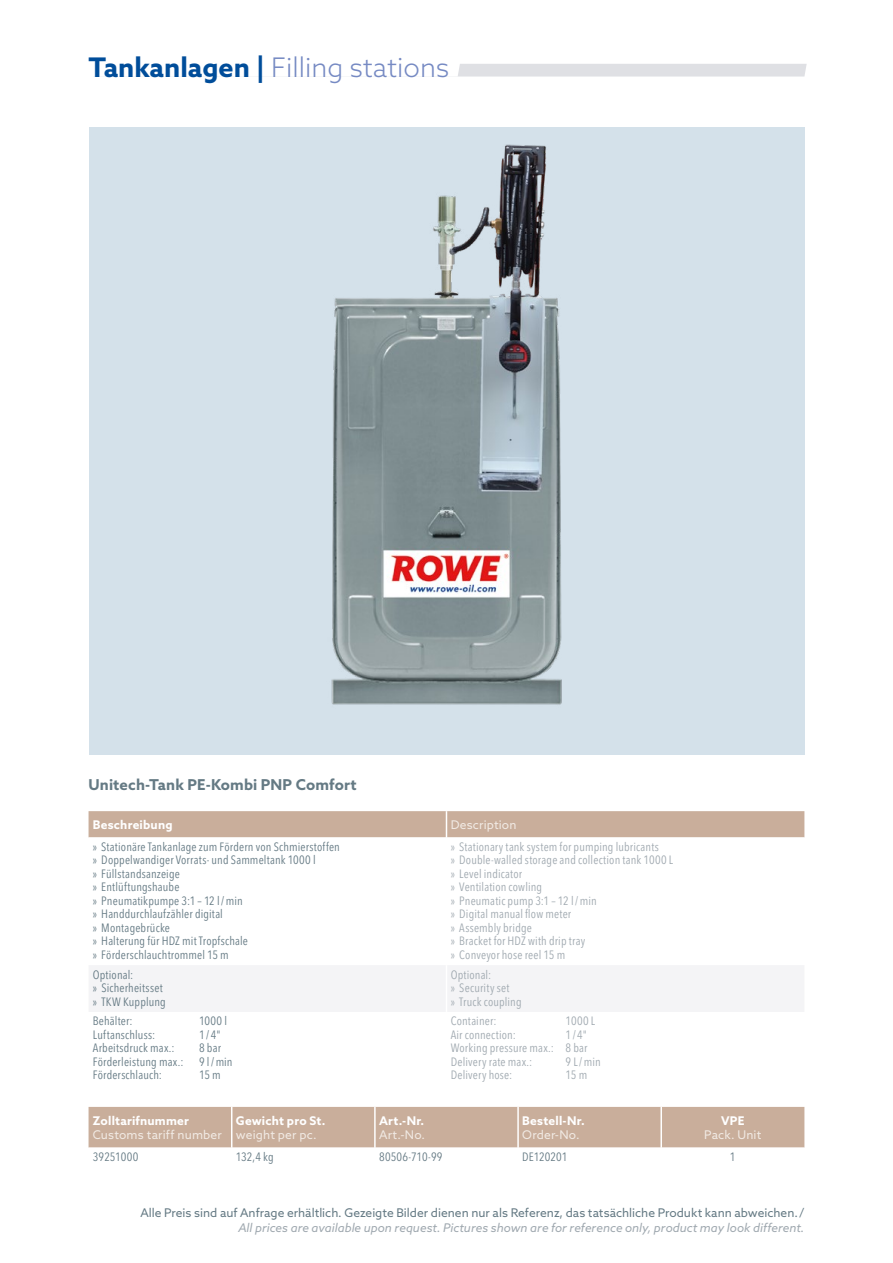
<style>
.page{position:relative;width:893px;height:1263px;background:#fff}
.page>*{position:absolute;margin:0;border:0;box-sizing:border-box;transform-origin:0 0}
.t1{font:300 27px "Azo Sans";color:#768ac3}
.t2{font:700 15px "Azo Sans";letter-spacing:.01em;color:#657a84}
.t3{font:condensed 12px/13.5px "Avenir Next LT Pro";letter-spacing:.015em;color:#657a84}
.t4{font:condensed 12px/13.5px "Avenir Next LT Pro";letter-spacing:.015em;color:#a0a9b0}
.t5{font:12px "Azo Sans";color:#657a84}
.t6{font:italic 12px "Azo Sans";color:#a0a9b0}
.t7{font:12px "Azo Sans";letter-spacing:.015em;color:#f1eae4}
.t8{font:700 12px "Azo Sans";letter-spacing:.015em;color:#fff}
.s1{font-weight:700;color:#004d9a}
</style>
<div class="page">
<div style="left:89px;top:128px;width:715px;height:627px;background:#d4e1ea"></div>
<svg style="left:89px;top:837px;width:715px;height:1px"></svg>
<div style="left:89px;top:966px;width:715px;height:46px;background:#f4f4f6"></div>
<div style="left:89px;top:811px;width:715px;height:26px;background:#c9ae9b"></div>
<hr style="left:446px;top:837px;width:1px;height:128px;background:#fff">
<hr style="left:446px;top:965px;width:1px;height:47px;background:#fff">
<div style="left:89px;top:1107px;width:715px;height:41px;background:#c9ae9b"></div>
<hr style="left:374px;top:1107px;width:2px;height:40px;background:#fff">
<hr style="left:517px;top:1107px;width:2px;height:40px;background:#fff">
<hr style="left:374px;top:1147px;width:2px;height:20px;background:#fff">
<hr style="left:517px;top:1147px;width:2px;height:20px;background:#fff">
<img style="left:331px;top:144px;width:231px;height:561px">
<svg style="left:457px;top:64px;width:350px;height:13px;background:#e0e1e5"></svg>
<h1 class="t1" style="left:88px;top:49px;width:362px"><span class="s1">Tankanlagen |</span> Filling stations</h1>
<p class="t2" style="left:89px;top:774px;width:270px">Unitech-Tank PE-Kombi PNP Comfort</p>
<p class="t8" style="left:93px;top:817px;width:81px">Beschreibung</p>
<p class="t7" style="left:451px;top:817px;width:67px">Description</p>
<p class="t3" style="left:93px;top:840px;width:249px">» Stationäre Tankanlage zum Fördern von Schmierstoffen » Doppelwandiger Vorrats- und Sammeltank 1000 l<br>» Füllstandsanzeige<br>» Entlüftungshaube<br>» Pneumatikpumpe 3:1 – 12 l/min<br>» Handdurchlaufzähler digital<br>» Montagebrücke<br>» Halterung für HDZ mit Tropfschale<br>» Förderschlauchtrommel 15 m</p>
<p class="t4" style="left:451px;top:840px;width:224px">» Stationary tank system for pumping lubricants<br>» Double-walled storage and collection tank 1000 L » Level indicator<br>» Ventilation cowling<br>» Pneumatic pump 3:1 – 12 l/min<br>» Digital manual flow meter<br>» Assembly bridge<br>» Bracket for HDZ with drip tray<br>» Conveyor hose reel 15 m</p>
<p class="t3" style="left:93px;top:967px;width:75px">Optional:<br>» Sicherheitsset » TKW Kupplung</p>
<p class="t4" style="left:451px;top:967px;width:72px">Optional:<br>» Security set<br>» Truck coupling</p>
<p class="t3" style="left:93px;top:1014px;width:41px">Behälter:</p>
<p class="t3" style="left:199px;top:1014px;width:29px">1000 l</p>
<p class="t3" style="left:93px;top:1028px;width:64px">Luftanschluss:</p>
<p class="t3" style="left:199px;top:1028px;width:23px">1/4"</p>
<p class="t3" style="left:93px;top:1041px;width:83px">Arbeitsdruck max.:</p>
<p class="t3" style="left:199px;top:1041px;width:23px">8 bar</p>
<p class="t3" style="left:93px;top:1055px;width:92px">Förderleistung max.:</p>
<p class="t3" style="left:199px;top:1055px;width:35px">9 l/min</p>
<p class="t3" style="left:93px;top:1068px;width:71px">Förderschlauch:</p>
<p class="t3" style="left:199px;top:1068px;width:23px">15 m</p>
<p class="t4" style="left:451px;top:1014px;width:47px">Container:</p>
<p class="t4" style="left:566px;top:1014px;width:31px">1000 L</p>
<p class="t4" style="left:451px;top:1028px;width:67px">Air connection:</p>
<p class="t4" style="left:451px;top:1028px;width:138px;text-align:justify;text-indent:115px">1/4" Working pressure max.: 8 bar Delivery rate max.:</p>
<p class="t4" style="left:566px;top:1055px;width:37px">9 L/min</p>
<p class="t4" style="left:451px;top:1068px;width:63px">Delivery hose:</p>
<p class="t4" style="left:566px;top:1068px;width:23px">15 m</p>
<p class="t8" style="left:93px;top:1112px;width:98px">Zolltarifnummer</p>
<p class="t7" style="left:93px;top:1127px;width:131px">Customs tariff number</p>
<p class="t8" style="left:236px;top:1112px;width:91px">Gewicht pro St.</p>
<p class="t7" style="left:236px;top:1127px;width:82px">weight per pc.</p>
<p class="t8" style="left:379px;top:1112px;width:47px">Art.-Nr.</p>
<p class="t7" style="left:379px;top:1127px;width:47px">Art.-No.</p>
<p class="t8" style="left:522px;top:1112px;width:64px">Bestell-Nr.</p>
<p class="t7" style="left:522px;top:1127px;width:59px">Order-No.</p>
<p class="t8" style="left:721px;top:1112px;width:25px">VPE</p>
<p class="t7" style="left:704px;top:1127px;width:59px">Pack. Unit</p>
<p class="t3" style="left:93px;top:1150px;width:47px">39251000</p>
<p class="t3" style="left:236px;top:1150px;width:39px">132,4 kg</p>
<p class="t3" style="left:379px;top:1150px;width:65px">80506-710-99</p>
<p class="t3" style="left:522px;top:1150px;width:47px">DE120201</p>
<p class="t3" style="left:730px;top:1150px;width:7px">1</p>
<p class="t5" style="left:140px;top:1204px;width:665px">Alle Preis sind auf Anfrage erhältlich. Gezeigte Bilder dienen nur als Referenz, das tatsächliche Produkt kann abweichen./</p>
<p class="t6" style="left:238px;top:1219px;width:568px">All prices are available upon request. Pictures shown are for reference only, product may look different.</p>
</div>
